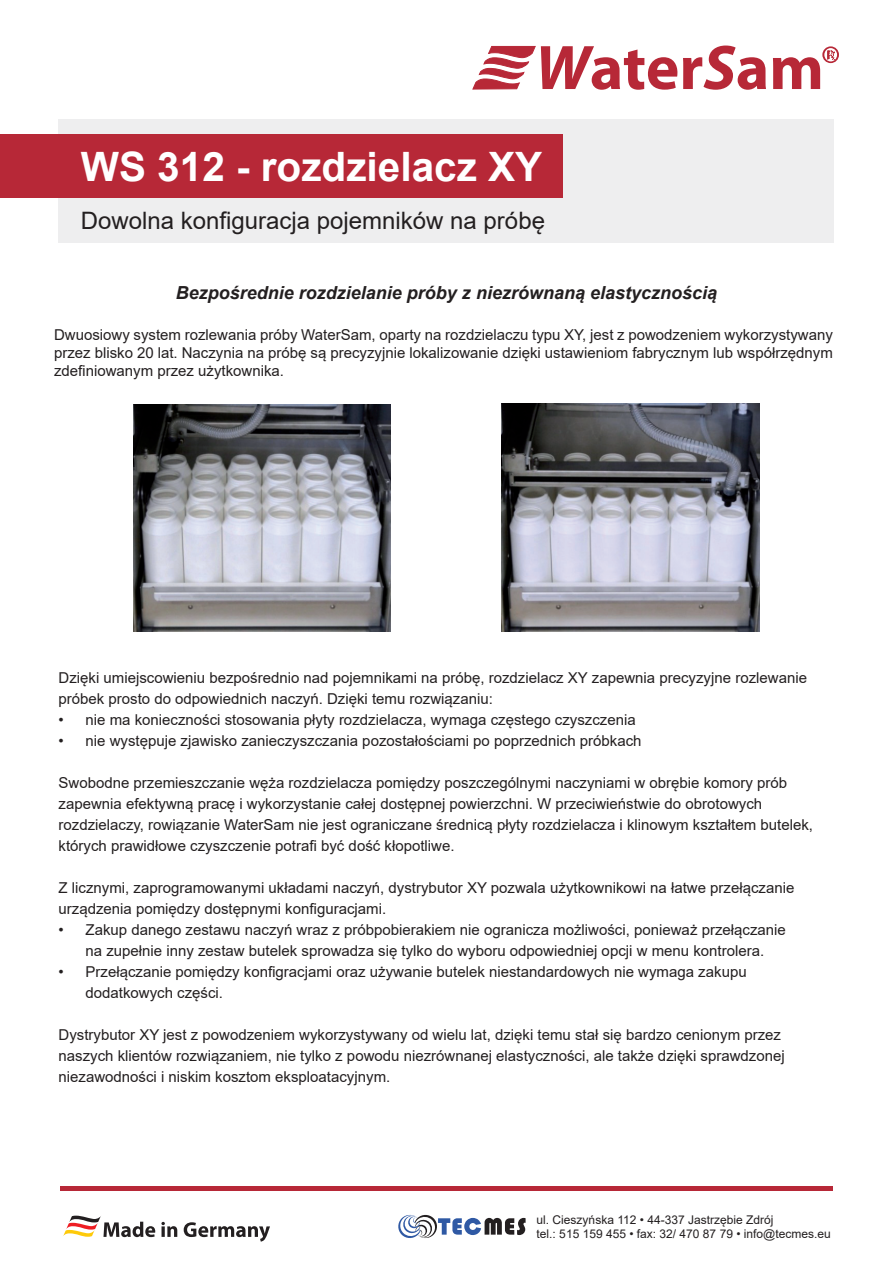
<style>
.page{position:relative;width:893px;height:1263px;background:#fff}
.page>*{position:absolute;margin:0;border:0;box-sizing:border-box;transform-origin:0 0}
.t1{font:700 40.5px "Arial";color:#fff}
.t2{font:24px "Arial";color:#231f20}
.t3{font:italic 700 18px "Arial";color:#231f20}
.t4{font:15px/21px "Arial";color:#231f20}
.t5{font:12px/14.4px "Arial";color:#231f20}
</style>
<div class="page">
<div style="left:59px;top:119px;width:775px;height:123px;background:#eeeeef"></div>
<div style="left:0;top:134px;width:562px;height:64px;background:#b72837"></div>
<svg style="left:683px;top:46px;width:83px;height:44px"></svg>
<svg style="left:472px;top:46px;width:205px;height:44px"></svg>
<svg style="left:773px;top:46px;width:66px;height:43px"></svg>
<hr style="left:60px;top:1186px;width:773px;height:4px;background:#b72837">
<svg style="left:63px;top:1215px;width:92px;height:23px"></svg>
<svg style="left:161px;top:1222px;width:16px;height:15px"></svg>
<svg style="left:184px;top:1222px;width:86px;height:19px"></svg>
<svg style="left:398px;top:1214px;width:128px;height:24px"></svg>
<img style="left:133px;top:405px;width:257px;height:226px">
<img style="left:502px;top:403px;width:258px;height:228px">
<h1 class="t1" style="left:81px;top:138px;width:463px">WS 312 - rozdzielacz XY</h1>
<h2 class="t2" style="left:81px;top:204px;width:466px">Dowolna konfiguracja pojemników na próbę</h2>
<p class="t3" style="left:176px;top:281px;width:543px">Bezpośrednie rozdzielanie próby z niezrównaną elastycznością</p>
<p class="t4" style="left:54px;top:326px;width:780px;line-height:18px;text-align:justify">Dwuosiowy system rozlewania próby WaterSam, oparty na rozdzielaczu typu XY, jest z powodzeniem wykorzystywany przez blisko 20 lat. Naczynia na próbę są precyzyjnie lokalizowanie dzięki ustawieniom fabrycznym lub współrzędnym zdefiniowanym przez użytkownika.</p>
<p class="t4" style="left:59px;top:667px;width:750px">Dzięki umiejscowieniu bezpośrednio nad pojemnikami na próbę, rozdzielacz XY zapewnia precyzyjne rozlewanie próbek prosto do odpowiednich naczyń. Dzięki temu rozwiązaniu:</p>
<p class="t4" style="left:59px;top:709px;width:579px">• nie ma konieczności stosowania płyty rozdzielacza, wymaga częstego czyszczenia</p>
<p class="t4" style="left:59px;top:730px;width:585px">• nie występuje zjawisko zanieczyszczania pozostałościami po poprzednich próbkach</p>
<p class="t4" style="left:59px;top:772px;width:756px">Swobodne przemieszczanie węża rozdzielacza pomiędzy poszczególnymi naczyniami w obrębie komory prób zapewnia efektywną pracę i wykorzystanie całej dostępnej powierzchni. W przeciwieństwie do obrotowych rozdzielaczy, rowiązanie WaterSam nie jest ograniczane średnicą płyty rozdzielacza i klinowym kształtem butelek, których prawidłowe czyszczenie potrafi być dość kłopotliwe.</p>
<p class="t4" style="left:59px;top:877px;width:737px">Z licznymi, zaprogramowanymi układami naczyń, dystrybutor XY pozwala użytkownikowi na łatwe przełączanie urządzenia pomiędzy dostępnymi konfiguracjami.</p>
<p class="t4" style="left:59px;top:919px;width:729px;text-align:center">• Zakup danego zestawu naczyń wraz z próbpobierakiem nie ogranicza możliwości, ponieważ przełączanie na zupełnie inny zestaw butelek sprowadza się tylko do wyboru odpowiedniej opcji w menu kontrolera.</p>
<p class="t4" style="left:86px;top:961px;width:663px;text-indent:-27px">• Przełączanie pomiędzy konfigracjami oraz używanie butelek niestandardowych nie wymaga zakupu dodatkowych części.</p>
<p class="t4" style="left:59px;top:1024px;width:728px">Dystrybutor XY jest z powodzeniem wykorzystywany od wielu lat, dzięki temu stał się bardzo cenionym przez naszych klientów rozwiązaniem, nie tylko z powodu niezrównanej elastyczności, ale także dzięki sprawdzonej niezawodności i niskim kosztom eksploatacyjnym.</p>
<p class="t5" style="left:537px;top:1212px;width:296px">ul. Cieszyńska 112 • 44-337 Jastrzębie Zdrój<br>tel.: 515 159 455 • fax: 32/ 470 87 79 • info@tecmes.eu</p>
</div>
